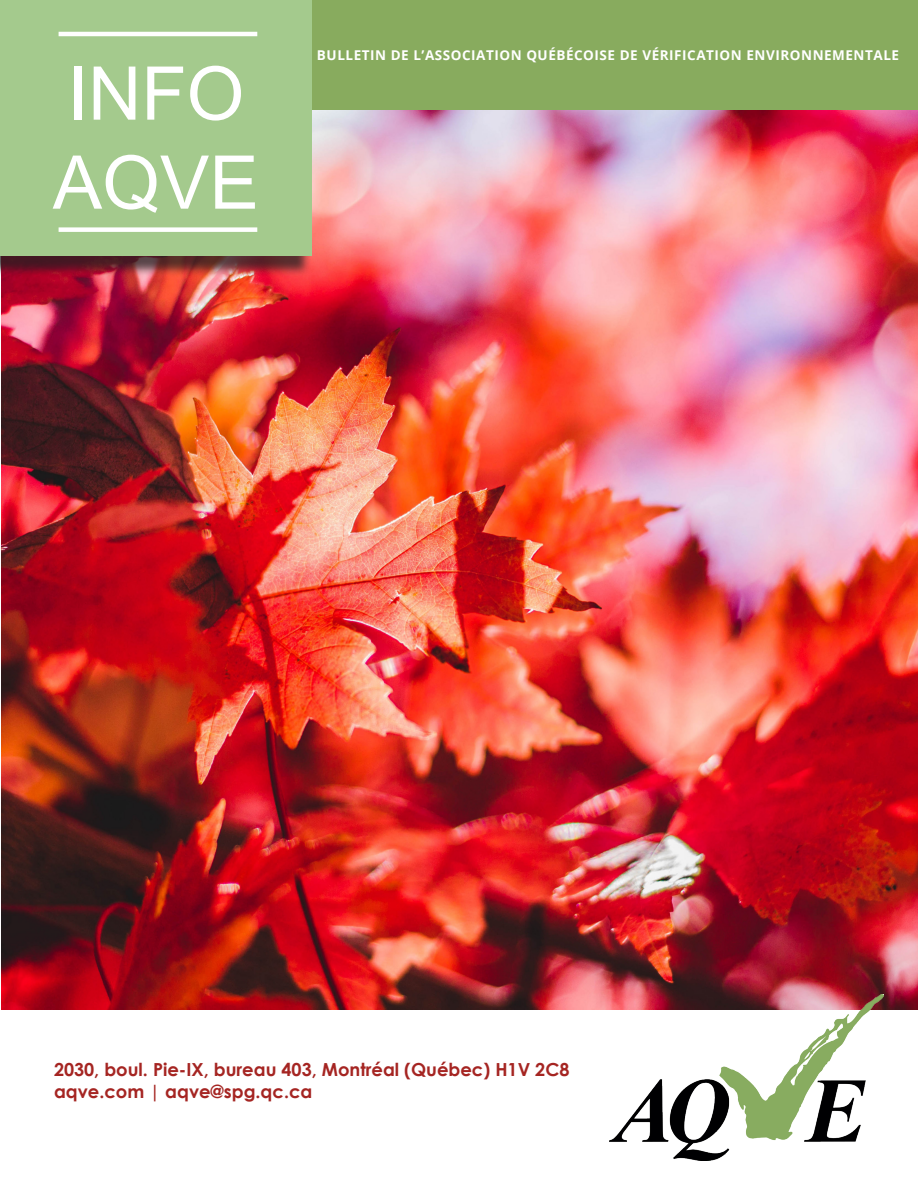
<style>
.page{position:relative;width:918px;height:1188px;background:#fff}
.page>*{position:absolute;margin:0;border:0;box-sizing:border-box;transform-origin:0 0}
.t1{font:74.25px "Arial Unicode MS";color:#fff}
.t2{font:700 18px "Century Gothic";color:#a52522}
.t3{font:700 13.5px "Open Sans";letter-spacing:.04em;color:#fff}
</style>
<div class="page">
<div style="left:298px;top:0;width:620px;height:110px;background:#88ab5e"></div>
<img style="left:1px;top:110px;width:917px;height:900px">
<img style="left:609px;top:994px;width:274px;height:166px">
<div style="left:0;top:4px;width:312px;height:272px;background:#231f20;opacity:.75"></div>
<div style="left:0;top:0;width:312px;height:256px;background:#a4ca8d"></div>
<hr style="left:59px;top:32px;width:198px;height:4px;background:#fff">
<div style="left:59px;top:227px;width:198px;height:5px;background:#fff"></div>
<p class="t1" style="left:67px;top:40px;width:179px">INFO</p>
<p class="t1" style="left:53px;top:129px;width:208px">AQVE</p>
<p class="t3" style="left:317px;top:46px;width:584px">BULLETIN DE L’ASSOCIATION QUÉBÉCOISE DE VÉRIFICATION ENVIRONNEMENTALE</p>
<p class="t2" style="left:54px;top:1056px;width:517px">2030, boul. Pie-IX, bureau 403, Montréal (Québec) H1V 2C8</p>
<p class="t2" style="left:54px;top:1078px;width:260px">aqve.com | aqve@spg.qc.ca</p>
</div>
